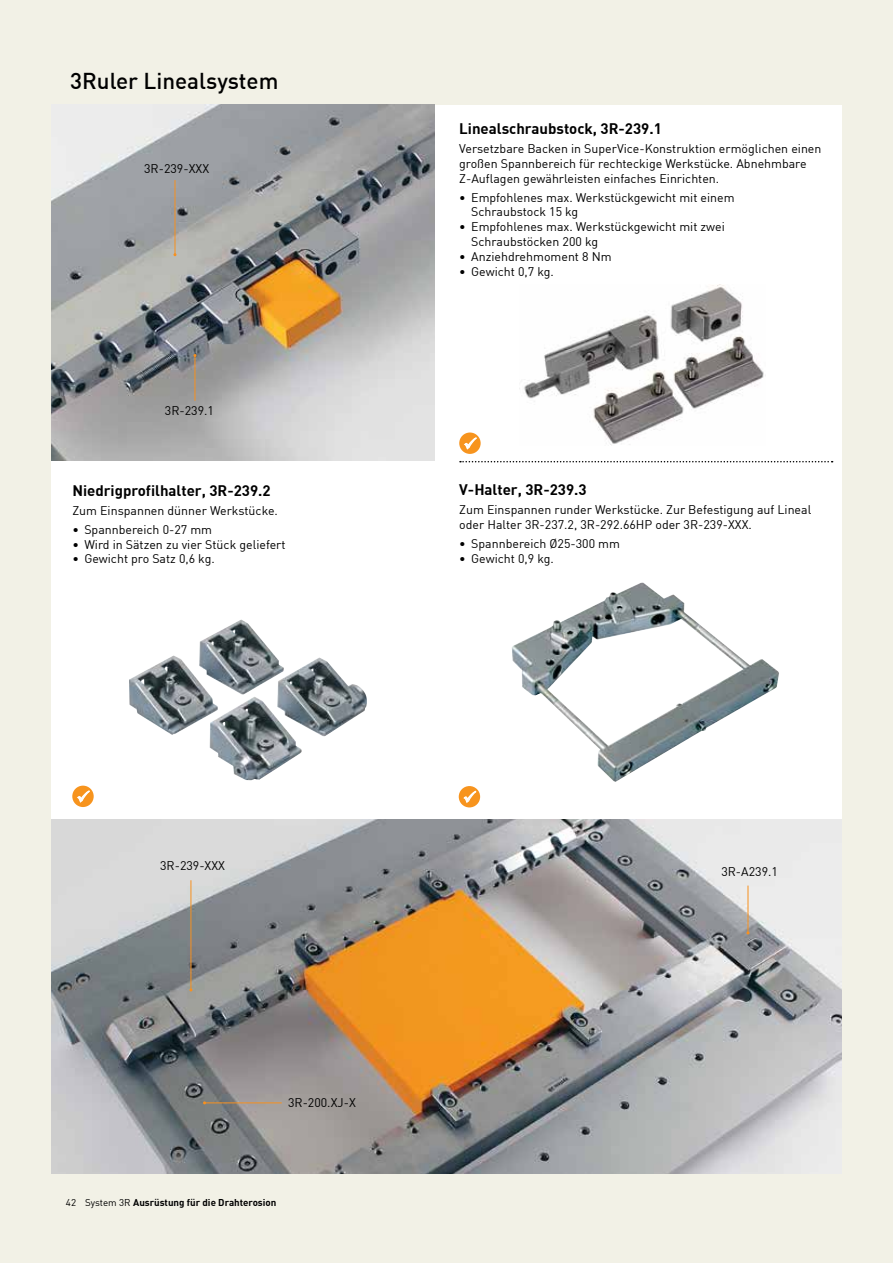
<style>
.page{position:relative;width:893px;height:1263px;background:#f2f1e6}
.page>*{position:absolute;margin:0;border:0;box-sizing:border-box;transform-origin:0 0}
.t1{font:500 22.5px "DIN";color:#000}
.t2{font:700 15px "DIN";color:#000}
.t3{font:12.3px/14.9px "DIN";color:#000}
.t4{font:700 9.75px "DIN";color:#000}
.t5{font:9.75px "DIN";color:#000}
.s1{font-weight:400}
</style>
<div class="page">
<div style="left:51px;top:105px;width:791px;height:1069px;background:#fff"></div>
<img style="left:51px;top:819px;width:791px;height:355px">
<img style="left:51px;top:105px;width:384px;height:356px">
<img style="left:129px;top:619px;width:238px;height:161px">
<img style="left:512px;top:583px;width:267px;height:199px">
<svg style="left:459px;top:432px;width:22px;height:22px"></svg>
<svg style="left:72px;top:786px;width:22px;height:21px"></svg>
<div style="left:459px;top:786px;width:21px;height:21px;background:#f7941e;border-radius:50%"></div>
<img style="left:524px;top:284px;width:240px;height:161px">
<hr style="left:175px;top:180px;width:1px;height:75px;background:#f7901e">
<hr style="left:195px;top:355px;width:1px;height:46px;background:#f7901e">
<hr style="left:191px;top:880px;width:1px;height:110px;background:#f7901e">
<hr style="left:748px;top:885px;width:1px;height:48px;background:#f7901e">
<hr style="left:205px;top:1102px;width:77px;height:1px;background:#f7901e">
<svg style="left:460px;top:461px;width:373px;height:1px"></svg>
<svg style="left:463px;top:436px;width:15px;height:15px"></svg>
<svg style="left:76px;top:789px;width:15px;height:16px"></svg>
<svg style="left:462px;top:790px;width:15px;height:15px"></svg>
<h1 class="t1" style="left:70px;top:67px;width:210px">3Ruler Linealsystem</h1>
<p class="t3" style="left:144px;top:161px;width:66px">3R-239-XXX</p>
<p class="t3" style="left:165px;top:403px;width:51px">3R-239.1</p>
<p class="t2" style="left:72px;top:480px;width:200px">Niedrigprofilhalter, 3R-239.2</p>
<p class="t3" style="left:72px;top:502px;width:207px">Zum Einspannen dünner Werkstücke.</p>
<p class="t3" style="left:72px;top:522px;width:141px">• Spannbereich 0-27 mm</p>
<p class="t3" style="left:72px;top:536px;width:215px">• Wird in Sätzen zu vier Stück geliefert</p>
<p class="t3" style="left:72px;top:551px;width:144px">• Gewicht pro Satz 0,6 kg.</p>
<p class="t2" style="left:459px;top:118px;width:204px">Linealschraubstock, 3R-239.1</p>
<p class="t3" style="left:459px;top:141px;width:364px">Versetzbare Backen in SuperVice-Konstruktion ermöglichen einen großen Spannbereich für rechteckige Werkstücke. Abnehmbare<br>Z-Auflagen gewährleisten einfaches Einrichten.</p>
<p class="t3" style="left:471px;top:190px;width:265px;text-indent:-12px">• Empfohlenes max. Werkstückgewicht mit einem<br>Schraubstock 15 kg</p>
<p class="t3" style="left:471px;top:219px;width:255px;text-indent:-12px">• Empfohlenes max. Werkstückgewicht mit zwei<br>Schraubstöcken 200 kg</p>
<p class="t3" style="left:459px;top:249px;width:154px">• Anziehdrehmoment 8 Nm</p>
<p class="t3" style="left:459px;top:264px;width:96px">• Gewicht 0,7 kg.</p>
<p class="t2" style="left:459px;top:480px;width:129px">V-Halter, 3R-239.3</p>
<p class="t3" style="left:459px;top:502px;width:354px">Zum Einspannen runder Werkstücke. Zur Befestigung auf Lineal oder Halter 3R-237.2, 3R-292.66HP oder 3R-239-XXX.</p>
<p class="t3" style="left:459px;top:536px;width:162px">• Spannbereich Ø25-300 mm</p>
<p class="t3" style="left:459px;top:551px;width:96px">• Gewicht 0,9 kg.</p>
<p class="t3" style="left:160px;top:858px;width:66px">3R-239-XXX</p>
<p class="t3" style="left:288px;top:1095px;width:69px">3R-200.XJ-X</p>
<p class="t5" style="left:66px;top:1196px;width:12px">42</p>
<p class="t4" style="left:85px;top:1196px;width:193px"><span class="s1">System 3R</span> Ausrüstung für die Drahterosion</p>
<p class="t3" style="left:721px;top:864px;width:58px">3R-A239.1</p>
</div>
